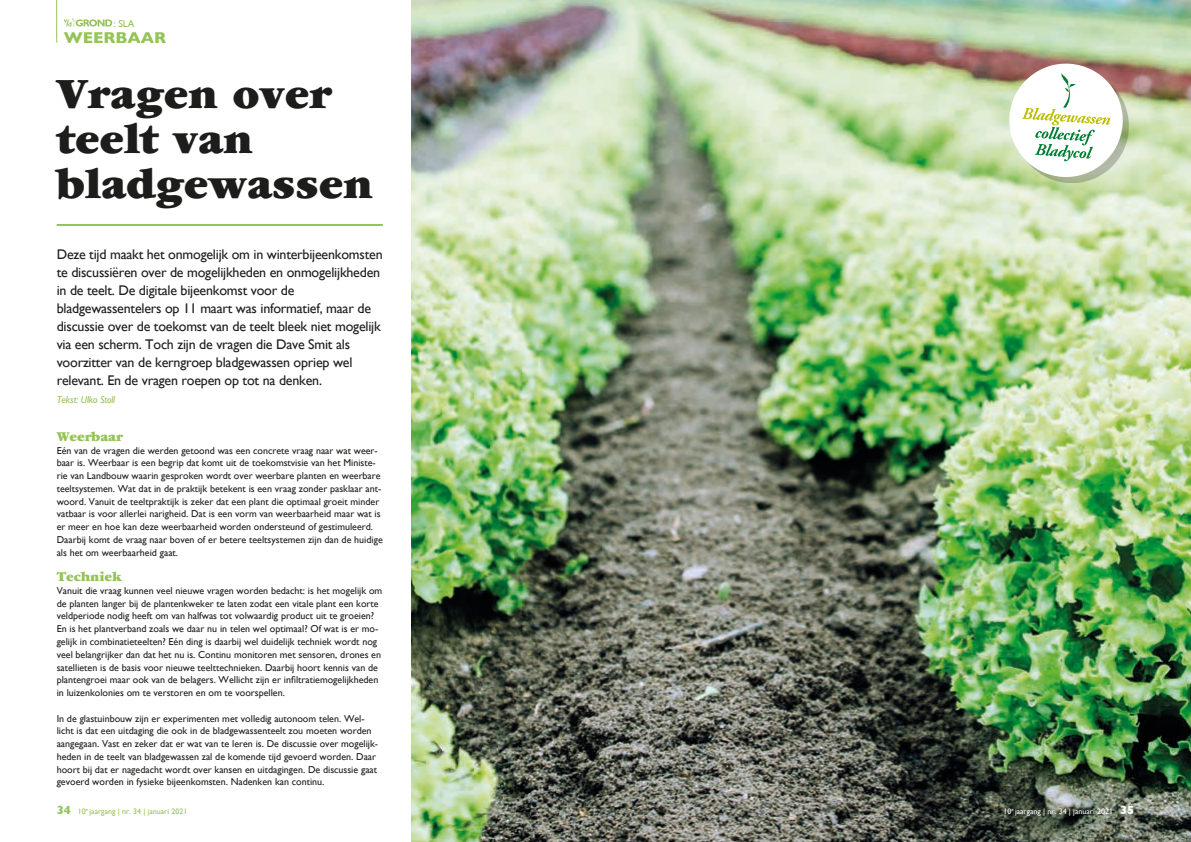
<style>
.page{position:relative;width:1191px;height:842px;background:#fff}
.page>*{position:absolute;margin:0;border:0;box-sizing:border-box;transform-origin:0 0}
.t1{font:900 45px/45px "Garamond";color:#1d1d1b}
.t2{font:700 16px "Gill Sans";color:#94c356}
.t3{font:14px/18px "Gill Sans";letter-spacing:-.015em;color:#1d1d1b}
.t4{font:900 14px "Garamond";color:#94c356}
.t5{font:10px/12.8px "Gill Sans";color:#1d1d1b}
.t6{font:italic 10px "Gill Sans";letter-spacing:-.015em;color:#94c356}
.t7{font:10px "Gill Sans";color:#94c356}
.t8{font:8px "Gill Sans";color:#94c356}
.t9{font:8px "Gill Sans";color:#fff}
.s1{font-weight:700;font-size:12px}
</style>
<div class="page">
<img style="left:411px;top:0;width:780px;height:842px">
<div style="left:1015px;top:69px;width:113px;height:114px;background:#1d1d1b;opacity:.25"></div>
<svg style="left:1007px;top:62px;width:117px;height:117px"></svg>
<hr style="left:57px;top:224px;width:326px;height:2px;background:#94c356">
<hr style="left:56px;top:0;width:1px;height:43px;background:#94c356">
<svg style="left:64px;top:18px;width:48px;height:9px"></svg>
<p class="t7" style="left:113px;top:17px;width:23px">: SLA</p>
<h2 class="t2" style="left:64px;top:24px;width:104px">WEERBAAR</h2>
<h1 class="t1" style="left:57px;top:72px;width:318px">Vragen over teelt van bladgewassen</h1>
<p class="t3" style="left:57px;top:245px;width:327px">Deze tijd maakt het onmogelijk om in winterbijeenkomsten te discussiëren over de mogelijkheden en onmogelijkheden in de teelt. De digitale bijeenkomst voor de bladgewassentelers op 11 maart was informatief, maar de discussie over de toekomst van de teelt bleek niet mogelijk via een scherm. Toch zijn de vragen die Dave Smit als voorzitter van de kerngroep bladgewassen opriep wel relevant. En de vragen roepen op tot na denken.</p>
<p class="t6" style="left:57px;top:394px;width:60px">Tekst: Ulko Stoll</p>
<h3 class="t4" style="left:57px;top:429px;width:68px">Weerbaar</h3>
<p class="t5" style="left:57px;top:444px;width:328px">Eén van de vragen die werden getoond was een concrete vraag naar wat weer&shy;baar is. Weerbaar is een begrip dat komt uit de toekomstvisie van het Ministe&shy;rie van Landbouw waarin gesproken wordt over weerbare planten en weerbare teeltsystemen. Wat dat in de praktijk betekent is een vraag zonder pasklaar ant&shy;woord. Vanuit de teeltpraktijk is zeker dat een plant die optimaal groeit minder vatbaar is voor allerlei narigheid. Dat is een vorm van weerbaarheid maar wat is er meer en hoe kan deze weerbaarheid worden ondersteund of gestimuleerd.<br>Daarbij komt de vraag naar boven of er betere teeltsystemen zijn dan de huidige als het om weerbaarheid gaat.</p>
<h3 class="t4" style="left:57px;top:569px;width:67px">Techniek</h3>
<p class="t5" style="left:57px;top:584px;width:327px">Vanuit die vraag kunnen veel nieuwe vragen worden bedacht: is het mogelijk om de planten langer bij de plantenkweker te laten zodat een vitale plant een korte veldperiode nodig heeft om van halfwas tot volwaardig product uit te groeien?<br>En is het plantverband zoals we daar nu in telen wel optimaal? Of wat is er mo&shy;gelijk in combinatieteelten? Eén ding is daarbij wel duidelijk techniek wordt nog veel belangrijker dan dat het nu is. Continu monitoren met sensoren, drones en satellieten is de basis voor nieuwe teelttechnieken. Daarbij hoort kennis van de plantengroei maar ook van de belagers. Wellicht zijn er infiltratiemogelijkheden in luizenkolonies om te verstoren en om te voorspellen.</p>
<p class="t5" style="left:57px;top:712px;width:323px">In de glastuinbouw zijn er experimenten met volledig autonoom telen. Wel&shy;licht is dat een uitdaging die ook in de bladgewassenteelt zou moeten worden aangegaan. Vast en zeker dat er wat van te leren is. De discussie over mogelijk&shy;heden in de teelt van bladgewassen zal de komende tijd gevoerd worden. Daar hoort bij dat er nagedacht wordt over kansen en uitdagingen. De discussie gaat gevoerd worden in fysieke bijeenkomsten. Nadenken kan continu.</p>
<p class="t8" style="left:57px;top:806px;width:132px"><span class="s1">34</span> 10<sup>e</sup> jaargang | nr. 34 | januari 2021</p>
<p class="t9" style="left:1003px;top:806px;width:132px">10<sup>e</sup> jaargang | nr. 34 | januari 2021 <span class="s1">35</span></p>
</div>
